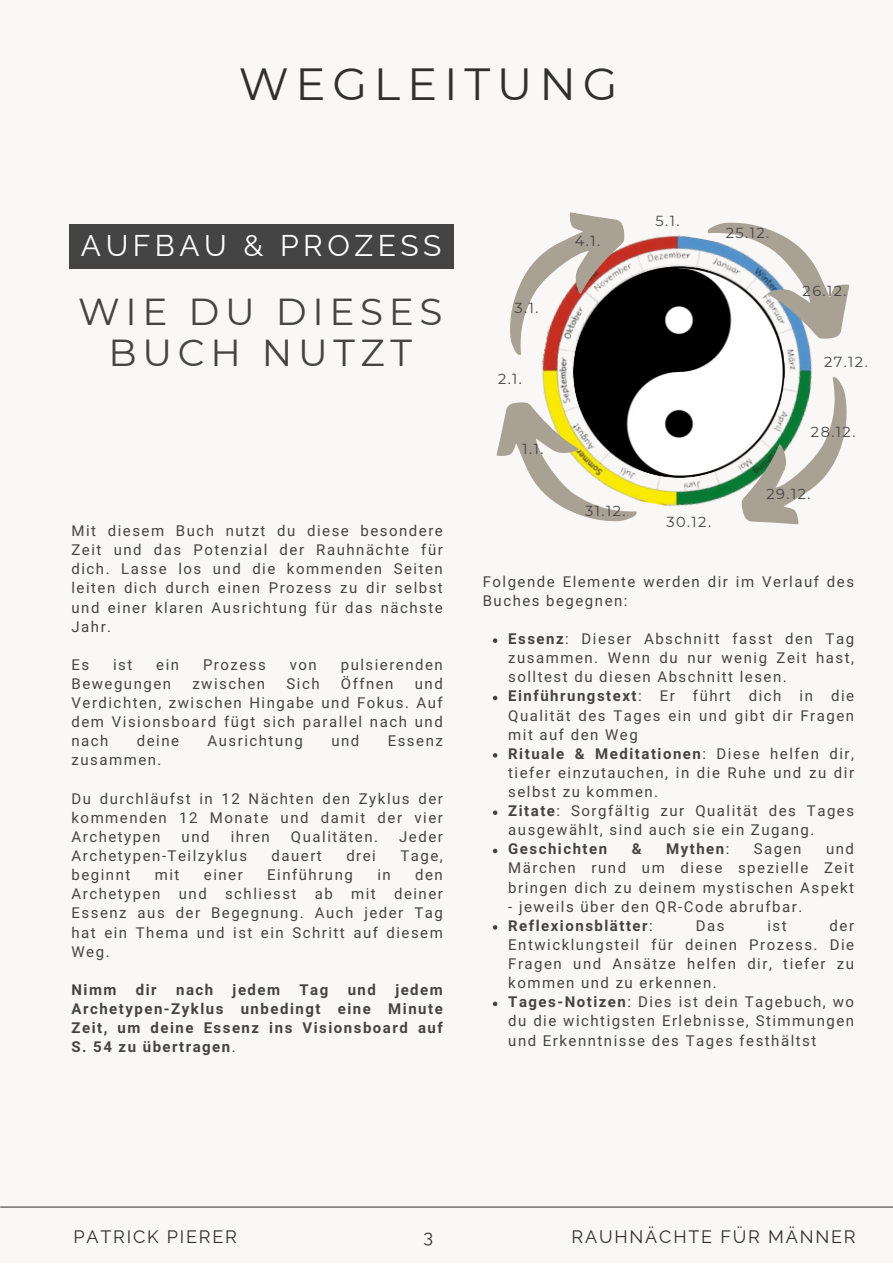
<style>
.page{position:relative;width:893px;height:1264px;background:#fff}
.page>*{position:absolute;margin:0;border:0;box-sizing:border-box;transform-origin:0 0}
.t1{font:45px "Montserrat";letter-spacing:.15em;color:#303030}
.t2{font:37.5px/41.5px "Montserrat";letter-spacing:.15em;color:#444;text-align:center}
.t3{font:30px "Raleway";letter-spacing:.15em;color:#fff}
.t4{font:18px "Raleway";letter-spacing:.1em;color:#303030}
.t5{font:15px/19px "Araboto";letter-spacing:.1em;color:#444;text-align:justify}
.t6{font:700 15px/19px "Araboto";letter-spacing:.1em;color:#444;text-align:justify}
.t7{font:14.55px "Montserrat";letter-spacing:.1em;color:#444}
.s1{font-weight:400}
.s2{font-weight:700}
</style>
<div class="page">
<div style="left:0;top:0;width:892px;height:1262px;background:#faf8f6"></div>
<hr style="left:1px;top:1206px;width:891px;height:1px;background:#444">
<img style="left:541px;top:235px;width:271px;height:272px">
<svg style="left:701px;top:222px;width:149px;height:125px"></svg>
<div style="left:69px;top:224px;width:384px;height:44px;background:#444"></div>
<svg style="left:493px;top:638px;width:4px;height:5px"></svg>
<svg style="left:493px;top:695px;width:4px;height:5px"></svg>
<svg style="left:493px;top:753px;width:4px;height:4px"></svg>
<svg style="left:493px;top:810px;width:4px;height:5px"></svg>
<svg style="left:493px;top:848px;width:4px;height:5px"></svg>
<svg style="left:493px;top:925px;width:4px;height:4px"></svg>
<svg style="left:493px;top:1001px;width:4px;height:5px"></svg>
<svg style="left:734px;top:371px;width:113px;height:154px"></svg>
<svg style="left:496px;top:394px;width:147px;height:128px"></svg>
<svg style="left:510px;top:212px;width:122px;height:149px"></svg>
<p class="t1" style="left:239px;top:57px;width:380px">WEGLEITUNG</p>
<p class="t3" style="left:81px;top:227px;width:362px">AUFBAU &amp; PROZESS</p>
<p class="t2" style="left:78px;top:290px;width:366px">WIE DU DIESES<br>BUCH NUTZT</p>
<p class="t7" style="left:514px;top:299px;width:25px">3.1.</p>
<p class="t7" style="left:498px;top:369px;width:26px">2.1.</p>
<p class="t7" style="left:522px;top:440px;width:23px">1.1.</p>
<p class="t7" style="left:575px;top:231px;width:27px">4.1.</p>
<p class="t7" style="left:655px;top:212px;width:25px">5.1.</p>
<p class="t7" style="left:725px;top:224px;width:45px">25.12.</p>
<p class="t7" style="left:802px;top:282px;width:46px">26.12.</p>
<p class="t7" style="left:823px;top:352px;width:45px">27.12.</p>
<p class="t7" style="left:810px;top:423px;width:46px">28.12.</p>
<p class="t7" style="left:766px;top:484px;width:46px">29.12.</p>
<p class="t5" style="left:71px;top:522px;width:373px">Mit diesem Buch nutzt du diese besondere Zeit und das Potenzial der Rauhnächte für dich. Lasse los und die kommenden Seiten leiten dich durch einen Prozess zu dir selbst und einer klaren Ausrichtung für das nächste Jahr.</p>
<p class="t5" style="left:71px;top:655px;width:19px">Es</p>
<p class="t5" style="left:113px;top:655px;width:21px">ist</p>
<p class="t5" style="left:156px;top:655px;width:24px">ein</p>
<p class="t5" style="left:203px;top:655px;width:64px">Prozess</p>
<p class="t5" style="left:290px;top:655px;width:29px">von</p>
<p class="t5" style="left:341px;top:655px;width:103px">pulsierenden</p>
<p class="t5" style="left:71px;top:674px;width:101px">Bewegungen</p>
<p class="t5" style="left:192px;top:674px;width:74px">zwischen</p>
<p class="t5" style="left:286px;top:674px;width:35px">Sich</p>
<p class="t5" style="left:341px;top:674px;width:54px">Öffnen</p>
<p class="t5" style="left:71px;top:674px;width:373px;text-indent:343px">und Verdichten, zwischen Hingabe und Fokus. Auf dem Visionsboard fügt sich parallel nach und nach</p>
<p class="t5" style="left:137px;top:732px;width:44px">deine</p>
<p class="t5" style="left:207px;top:732px;width:97px">Ausrichtung</p>
<p class="t5" style="left:331px;top:732px;width:29px">und</p>
<p class="t5" style="left:388px;top:732px;width:57px">Essenz</p>
<p class="t5" style="left:71px;top:751px;width:91px">zusammen.</p>
<p class="t5" style="left:71px;top:789px;width:373px">Du durchläufst in 12 Nächten den Zyklus der kommenden 12 Monate und damit der vier Archetypen</p>
<p class="t5" style="left:182px;top:827px;width:29px">und</p>
<p class="t5" style="left:231px;top:827px;width:41px">ihren</p>
<p class="t5" style="left:291px;top:827px;width:89px">Qualitäten.</p>
<p class="t5" style="left:399px;top:827px;width:45px">Jeder</p>
<p class="t5" style="left:71px;top:846px;width:177px">Archetypen-Teilzyklus</p>
<p class="t5" style="left:271px;top:846px;width:52px">dauert</p>
<p class="t5" style="left:346px;top:846px;width:31px">drei</p>
<p class="t5" style="left:400px;top:846px;width:44px">Tage,</p>
<p class="t5" style="left:71px;top:866px;width:60px">beginnt</p>
<p class="t5" style="left:155px;top:866px;width:26px">mit</p>
<p class="t5" style="left:204px;top:866px;width:40px">einer</p>
<p class="t5" style="left:267px;top:866px;width:87px">Einführung</p>
<p class="t5" style="left:377px;top:866px;width:15px">in</p>
<p class="t5" style="left:71px;top:866px;width:373px;text-indent:343px">den Archetypen und schliesst ab mit deiner Essenz aus der Begegnung. Auch jeder Tag hat ein Thema und ist ein Schritt auf diesem Weg.</p>
<p class="t6" style="left:71px;top:980px;width:46px">Nimm</p>
<p class="t6" style="left:136px;top:980px;width:22px">dir</p>
<p class="t6" style="left:176px;top:980px;width:39px">nach</p>
<p class="t6" style="left:232px;top:980px;width:49px">jedem</p>
<p class="t6" style="left:299px;top:980px;width:30px">Tag</p>
<p class="t6" style="left:348px;top:980px;width:30px">und</p>
<p class="t6" style="left:71px;top:980px;width:373px;text-indent:324px">jedem Archetypen-Zyklus unbedingt eine Minute Zeit, um deine Essenz ins Visionsboard auf S. 54 zu übertragen<span class="s1">.</span></p>
<p class="t7" style="left:585px;top:501px;width:42px">31.12.</p>
<p class="t7" style="left:666px;top:512px;width:46px">30.12.</p>
<p class="t5" style="left:482px;top:572px;width:373px">Folgende Elemente werden dir im Verlauf des<br>Buches begegnen:</p>
<p class="t5" style="left:508px;top:629px;width:347px"><span class="s2">Essenz</span>: Dieser Abschnitt fasst den Tag zusammen. Wenn du nur wenig Zeit hast, solltest du diesen Abschnitt lesen.</p>
<p class="t5" style="left:508px;top:687px;width:347px"><span class="s2">Einführungstext</span>: Er führt dich in die Qualität des Tages ein und gibt dir Fragen mit auf den Weg</p>
<p class="t5" style="left:508px;top:744px;width:347px"><span class="s2">Rituale &amp; Meditationen</span>: Diese helfen dir, tiefer einzutauchen, in die Ruhe und zu dir selbst zu kommen.</p>
<p class="t5" style="left:508px;top:801px;width:347px"><span class="s2">Zitate</span>: Sorgfältig zur Qualität des Tages ausgewählt, sind auch sie ein Zugang.</p>
<p class="t6" style="left:508px;top:840px;width:100px">Geschichten</p>
<p class="t6" style="left:631px;top:840px;width:11px">&amp;</p>
<p class="t6" style="left:666px;top:840px;width:65px">Mythen<span class="s1">:</span></p>
<p class="t5" style="left:753px;top:840px;width:49px">Sagen</p>
<p class="t5" style="left:508px;top:840px;width:347px;text-indent:318px">und Märchen rund um diese spezielle Zeit bringen dich zu deinem mystischen Aspekt</p>
<p class="t5" style="left:508px;top:897px;width:295px">- jeweils über den QR-Code abrufbar.</p>
<p class="t6" style="left:508px;top:916px;width:146px">Reflexionsblätter<span class="s1">:</span></p>
<p class="t5" style="left:695px;top:916px;width:30px">Das</p>
<p class="t5" style="left:767px;top:916px;width:21px">ist</p>
<p class="t5" style="left:508px;top:916px;width:347px;text-indent:321px">der Entwicklungsteil für deinen Prozess. Die Fragen und Ansätze helfen dir, tiefer zu kommen und zu erkennen.</p>
<p class="t5" style="left:508px;top:993px;width:347px"><span class="s2">Tages-Notizen</span>: Dies ist dein Tagebuch, wo du die wichtigsten Erlebnisse, Stimmungen und Erkenntnisse des Tages festhältst</p>
<p class="t4" style="left:73px;top:1225px;width:165px">PATRICK PIERER</p>
<p class="t4" style="left:571px;top:1225px;width:285px">RAUHNÄCHTE FÜR MÄNNER</p>
<p class="t4" style="left:423px;top:1225px;width:11px">3</p>
</div>
